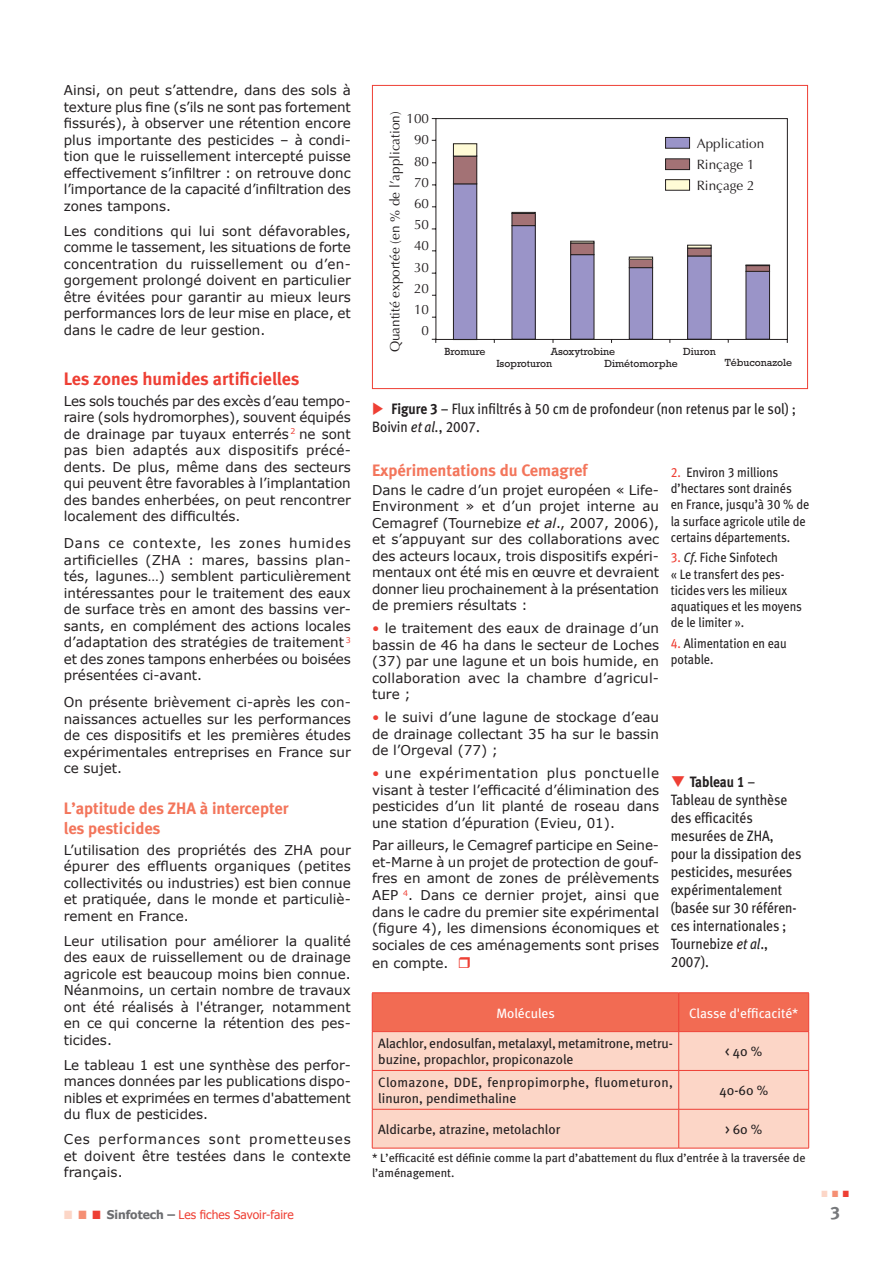
<style>
.page{position:relative;width:893px;height:1263px;background:#fff}
.page>*{position:absolute;margin:0;border:0;box-sizing:border-box;transform-origin:0 0}
.t1{font:18px "Meta Bold LF";color:#ee3f34}
.t2{font:16.5px/19.5px "Meta Bold LF";color:#f3755b}
.t3{font:15px/18px "Meta Book LF";color:#231f20;scale:.9 1}
.t4{font:15px "Meta Bold LF";letter-spacing:-.005em;color:#231f20;scale:.9 1}
.t5{font:13.5px/16.5px "Verdana";color:#231f20;text-align:justify}
.t6{font:13.5px/16.2px "Meta Book LF";color:#231f20;scale:.9 1}
.t7{font:13.5px/16.2px "Meta";color:#231f20}
.t8{font:13.5px/21.1px "Optima";color:#231f20;text-align:right}
.t9{font:13.5px/16.2px "Meta";letter-spacing:.025em;color:#231f20}
.t10{font:13.5px "Meta";letter-spacing:-.005em;color:#fff}
.t11{font:12px/14.4px "Meta Book LF";color:#231f20}
.t12{font:12px "Tahoma";color:#ee3f34}
.t13{font:10.5px/12px "Rockwell";color:#231f20}
.t14{font:9px "Zapf Dingbats";color:#fcd6c7;scale:.9 1}
.s1{color:#fcd6c7}
.s2{color:#f58f74}
.s3{font-weight:700;color:#6c6d70}
.s4{color:#ee3f34}
.s5{font-family:"Meta Bold LF"}
.s6{font-style:italic}
.s7{font-family:"Meta Book LF"}
</style>
<div class="page">
<div style="left:373px;top:993px;width:435px;height:38px;background:#f26b53"></div>
<div style="left:373px;top:1032px;width:435px;height:116px;background:#fcd6c7"></div>
<hr style="left:372px;top:992px;width:307px;height:1px;background:#ee3f34">
<hr style="left:679px;top:992px;width:130px;height:1px;background:#ee3f34">
<hr style="left:372px;top:993px;width:1px;height:38px;background:#ee3f34">
<hr style="left:678px;top:993px;width:1px;height:38px;background:#ee3f34">
<hr style="left:808px;top:993px;width:1px;height:38px;background:#ee3f34">
<hr style="left:372px;top:1031px;width:307px;height:1px;background:#ee3f34">
<hr style="left:372px;top:1032px;width:1px;height:38px;background:#ee3f34">
<hr style="left:679px;top:1031px;width:130px;height:1px;background:#ee3f34">
<hr style="left:678px;top:1032px;width:1px;height:38px;background:#ee3f34">
<hr style="left:808px;top:1032px;width:1px;height:38px;background:#ee3f34">
<hr style="left:372px;top:1070px;width:307px;height:1px;background:#ee3f34">
<hr style="left:372px;top:1071px;width:1px;height:38px;background:#ee3f34">
<hr style="left:679px;top:1070px;width:130px;height:1px;background:#ee3f34">
<hr style="left:678px;top:1071px;width:1px;height:38px;background:#ee3f34">
<hr style="left:808px;top:1071px;width:1px;height:38px;background:#ee3f34">
<hr style="left:372px;top:1109px;width:307px;height:1px;background:#ee3f34">
<hr style="left:372px;top:1109px;width:1px;height:39px;background:#ee3f34">
<hr style="left:679px;top:1109px;width:130px;height:1px;background:#ee3f34">
<hr style="left:678px;top:1109px;width:1px;height:39px;background:#ee3f34">
<hr style="left:808px;top:1109px;width:1px;height:39px;background:#ee3f34">
<hr style="left:372px;top:1148px;width:307px;height:1px;background:#ee3f34">
<hr style="left:679px;top:1148px;width:130px;height:1px;background:#ee3f34">
<svg style="left:431px;top:118px;width:357px;height:225px"></svg>
<div style="left:372px;top:85px;width:436px;height:304px;border:1px solid #ee3f34"></div>
<p class="t5" style="left:64px;top:82px;width:289px">Ainsi, on peut s’attendre, dans des sols à texture plus fine (s’ils ne sont pas fortement fissurés), à observer une rétention encore plus importante des pesticides – à condi&shy;tion que le ruissellement intercepté puisse effectivement s’infiltrer : on retrouve donc l’importance de la capacité d’infiltration des zones tampons.</p>
<p class="t5" style="left:64px;top:222px;width:289px">Les conditions qui lui sont défavorables, comme le tassement, les situations de forte concentration du ruissellement ou d’en&shy;gorgement prolongé doivent en particulier être évitées pour garantir au mieux leurs performances lors de leur mise en place, et dans le cadre de leur gestion.</p>
<h1 class="t1" style="left:64px;top:368px;width:237px">Les zones humides artificielles</h1>
<p class="t5" style="left:64px;top:392px;width:289px">Les sols touchés par des excès d’eau tempo&shy;raire (sols hydromorphes), souvent équipés de drainage par tuyaux enterrés <sup>2</sup> ne sont pas bien adaptés aux dispositifs précé&shy;dents. De plus, même dans des secteurs qui peuvent être favorables à l’implantation des bandes enherbées, on peut rencontrer localement des difficultés.</p>
<p class="t5" style="left:64px;top:535px;width:289px">Dans ce contexte, les zones humides artificielles (ZHA : mares, bassins plan&shy;tés, lagunes…) semblent particulièrement intéressantes pour le traitement des eaux de surface très en amont des bassins ver&shy;sants, en complément des actions locales d’adaptation des stratégies de traitement <sup>3 </sup>et des zones tampons enherbées ou boisées présentées ci-avant.</p>
<p class="t5" style="left:64px;top:694px;width:289px">On présente brièvement ci-après les con&shy;naissances actuelles sur les performances de ces dispositifs et les premières études expérimentales entreprises en France sur ce sujet.</p>
<p class="t2" style="left:64px;top:799px;width:226px">L’aptitude des ZHA à intercepter les pesticides</p>
<p class="t5" style="left:64px;top:841px;width:289px">L’utilisation des propriétés des ZHA pour épurer des effluents organiques (petites collectivités ou industries) est bien connue et pratiquée, dans le monde et particuliè&shy;rement en France.</p>
<p class="t5" style="left:64px;top:932px;width:289px">Leur utilisation pour améliorer la qualité des eaux de ruissellement ou de drainage agricole est beaucoup moins bien connue.<br>Néanmoins, un certain nombre de travaux ont été réalisés à l'étranger, notamment en ce qui concerne la rétention des pes&shy;ticides.</p>
<p class="t5" style="left:64px;top:1056px;width:289px">Le tableau 1 est une synthèse des perfor&shy;mances données par les publications dispo&shy;nibles et exprimées en termes d'abattement du flux de pesticides.</p>
<p class="t5" style="left:64px;top:1130px;width:289px">Ces performances sont prometteuses et doivent être testées dans le contexte français.</p>
<p class="t12" style="left:64px;top:1207px;width:231px"><span class="s1">■</span> <span class="s2">■</span> ■ <span class="s3">Sinfotech –</span> Les fiches Savoir-faire</p>
<p class="t8" style="left:385px;top:352px;width:242px;rotate:-90deg">Quantité exportée (en % de l’application)</p>
<p class="t8" style="left:407px;top:108px;width:24px">100<br>90<br>80<br>70<br>60<br>50<br>40<br>30<br>20<br>10<br>0</p>
<p class="t8" style="left:697px;top:133px;width:69px;text-align:left">Application<br>Rinçage 1<br>Rinçage 2</p>
<p class="t13" style="left:444px;top:346px;width:42px">Bromure</p>
<p class="t13" style="left:496px;top:358px;width:57px">Isoproturon</p>
<p class="t13" style="left:604px;top:346px;width:75px;text-indent:-54px">Asoxytrobine<br>Dimétomorphe</p>
<p class="t13" style="left:683px;top:346px;width:34px">Diuron</p>
<p class="t13" style="left:725px;top:358px;width:69px">Tébuconazole</p>
<p class="t3" style="left:372px;top:400px;width:473px"><span class="s4">◆</span> <span class="s5">Figure 3</span> – Flux infiltrés à 50 cm de profondeur (non retenus par le sol) ;<br>Boivin <span class="s6">et al.</span>, 2007.</p>
<p class="t2" style="left:372px;top:461px;width:217px">Expérimentations du Cemagref</p>
<p class="t5" style="left:372px;top:481px;width:289px">Dans le cadre d’un projet européen « Life-Environment » et d’un projet interne au Cemagref (Tournebize <span class="s6">et al</span>., 2007, 2006), et s’appuyant sur des collaborations avec des acteurs locaux, trois dispositifs expéri&shy;mentaux ont été mis en œuvre et devraient donner lieu prochainement à la présentation de premiers résultats :</p>
<p class="t5" style="left:372px;top:620px;width:289px"><span class="s4">•</span> le traitement des eaux de drainage d’un bassin de 46 ha dans le secteur de Loches (37) par une lagune et un bois humide, en collaboration avec la chambre d’agricul&shy;ture ;</p>
<p class="t5" style="left:372px;top:709px;width:289px"><span class="s4">•</span> le suivi d’une lagune de stockage d’eau de drainage collectant 35 ha sur le bassin de l’Orgeval (77) ;</p>
<p class="t5" style="left:372px;top:764px;width:289px"><span class="s4">•</span> une expérimentation plus ponctuelle visant à tester l’efficacité d’élimination des pesticides d’un lit planté de roseau dans une station d’épuration (Evieu, 01).</p>
<p class="t5" style="left:372px;top:837px;width:289px">Par ailleurs, le Cemagref participe en Seine&shy;et-Marne à un projet de protection de gouf&shy;fres en amont de zones de prélèvements AEP <sup>4</sup>. Dans ce dernier projet, ainsi que dans le cadre du premier site expérimental (figure 4), les dimensions économiques et sociales de ces aménagements sont prises</p>
<p class="t5" style="left:372px;top:954px;width:78px">en compte.</p>
<p class="t6" style="left:671px;top:464px;width:155px"><span class="s4">2.</span> Environ 3 millions d’hectares sont drainés<br>en France, jusqu’à 30 % de la surface agricole utile de certains départements.</p>
<p class="t6" style="left:671px;top:549px;width:147px"><span class="s4">3.</span> <span class="s6">Cf</span>. Fiche Sinfotech<br>« Le transfert des pes&shy;ticides vers les milieux aquatiques et les moyens de le limiter ».</p>
<p class="t6" style="left:671px;top:635px;width:130px"><span class="s4">4.</span> Alimentation en eau potable.</p>
<p class="t4" style="left:671px;top:773px;width:96px"><span class="s4">❑</span> Tableau 1 <span class="s7">–</span></p>
<p class="t3" style="left:671px;top:791px;width:147px">Tableau de synthèse des efficacités mesurées de ZHA, pour la dissipation des pesticides, mesurées expérimentalement (basée sur 30 référen&shy;ces internationales ;<br>Tournebize <span class="s6">et al</span>.,<br>2007).</p>
<p class="t10" style="left:496px;top:1005px;width:60px">Molécules</p>
<p class="t10" style="left:689px;top:1005px;width:111px">Classe d'efficacité*</p>
<p class="t7" style="left:378px;top:1035px;width:296px">Alachlor, endosulfan, metalaxyl, metamitrone, metru&shy;buzine, propachlor, propiconazole</p>
<p class="t7" style="left:725px;top:1043px;width:39px">&lt; 40 %</p>
<p class="t9" style="left:378px;top:1074px;width:296px">Clomazone, DDE, fenpropimorphe, fluometuron, linuron, pendimethaline</p>
<p class="t7" style="left:719px;top:1082px;width:50px">40-60 %</p>
<p class="t7" style="left:378px;top:1121px;width:184px">Aldicarbe, atrazine, metolachlor</p>
<p class="t7" style="left:725px;top:1121px;width:39px">&gt; 60 %</p>
<p class="t11" style="left:372px;top:1151px;width:435px">* L’efficacité est définie comme la part d’abattement du flux d’entrée à la traversée de l’aménagement.</p>
<p class="t14" style="left:821px;top:1190px;width:32px">■ <span class="s2">■</span> <span class="s4">■</span></p>
</div>
